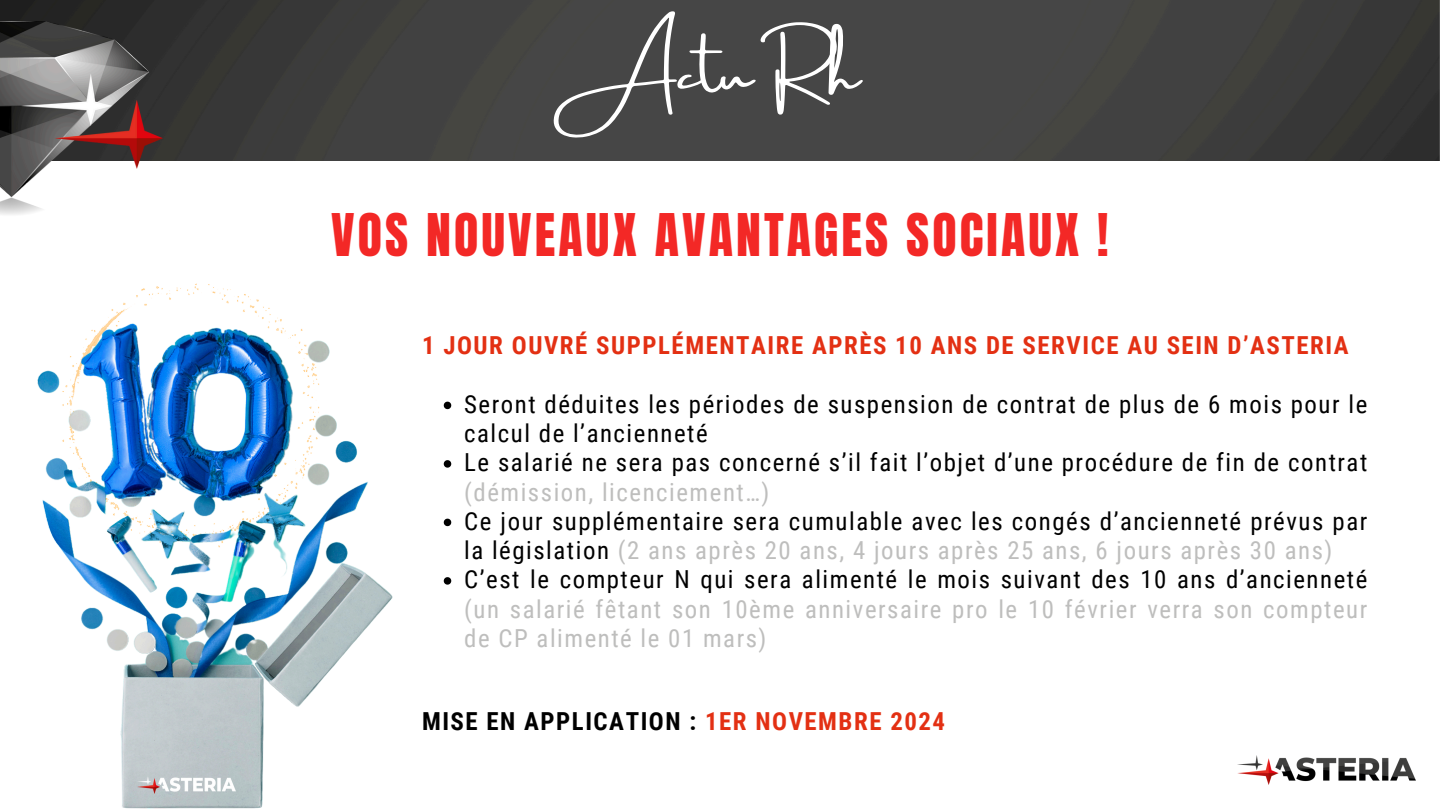
<style>
.page{position:relative;width:1440px;height:810px;background:#fff}
.page>*{position:absolute;margin:0;border:0;box-sizing:border-box;transform-origin:0 0}
.t1{font:56px "Amsterdam Three";color:#fff}
.t2{font:50px "Anton";letter-spacing:.06em;color:#f32826}
.t3{font:24.8px/29.2px "Roboto Condensed";letter-spacing:.06em;color:#000}
.t4{font:24.8px/29.2px "Roboto Condensed";letter-spacing:.06em;color:#bebebd;text-align:justify}
.t5{font:700 24.8px "Roboto Condensed";letter-spacing:.06em;color:#e33013}
.t6{font:700 24.8px "Roboto Condensed";letter-spacing:.06em;color:#000}
.s1{color:#bebebd}
.s2{color:#000}
.s3{color:#e33013}
</style>
<div class="page">
<img style="left:1238px;top:756px;width:177px;height:29px">
<img style="left:0;top:0;width:1440px;height:160px">
<img style="left:0;top:21px;width:163px;height:194px">
<img style="left:37px;top:301px;width:356px;height:508px">
<img style="left:137px;top:777px;width:99px;height:16px">
<svg style="left:444px;top:402px;width:7px;height:7px"></svg>
<svg style="left:444px;top:460px;width:7px;height:8px"></svg>
<svg style="left:444px;top:519px;width:7px;height:7px"></svg>
<svg style="left:444px;top:577px;width:7px;height:8px"></svg>
<h2 class="t1" style="left:580px;top:42px;width:281px">Actu Rh</h2>
<h3 class="t2" style="left:331px;top:199px;width:779px">VOS NOUVEAUX AVANTAGES SOCIAUX !</h3>
<p class="t5" style="left:422px;top:331px;width:928px">1 JOUR OUVRÉ SUPPLÉMENTAIRE APRÈS 10 ANS DE SERVICE AU SEIN D’ASTERIA</p>
<p class="t3" style="left:464px;top:390px;width:905px">Seront déduites les périodes de suspension de contrat de plus de 6 mois pour le calcul de l’ancienneté</p>
<p class="t3" style="left:464px;top:448px;width:905px">Le salarié ne sera pas concerné s’il fait l’objet d’une procédure de fin de contrat <span class="s1">(démission, licenciement…)</span></p>
<p class="t3" style="left:464px;top:507px;width:905px">Ce jour supplémentaire sera cumulable avec les congés d’ancienneté prévus par la législation <span class="s1">(2 ans après 20 ans, 4 jours après 25 ans, 6 jours après 30 ans)</span></p>
<h3 class="t4" style="left:464px;top:565px;width:905px"><span class="s2">C’est le compteur N qui sera alimenté le mois suivant des 10 ans d’ancienneté </span>(un salarié fêtant son 10ème anniversaire pro le 10 février verra son compteur de CP alimenté le 01 mars)</h3>
<p class="t6" style="left:422px;top:707px;width:525px">MISE EN APPLICATION : <span class="s3">1ER NOVEMBRE 2024</span></p>
</div>
